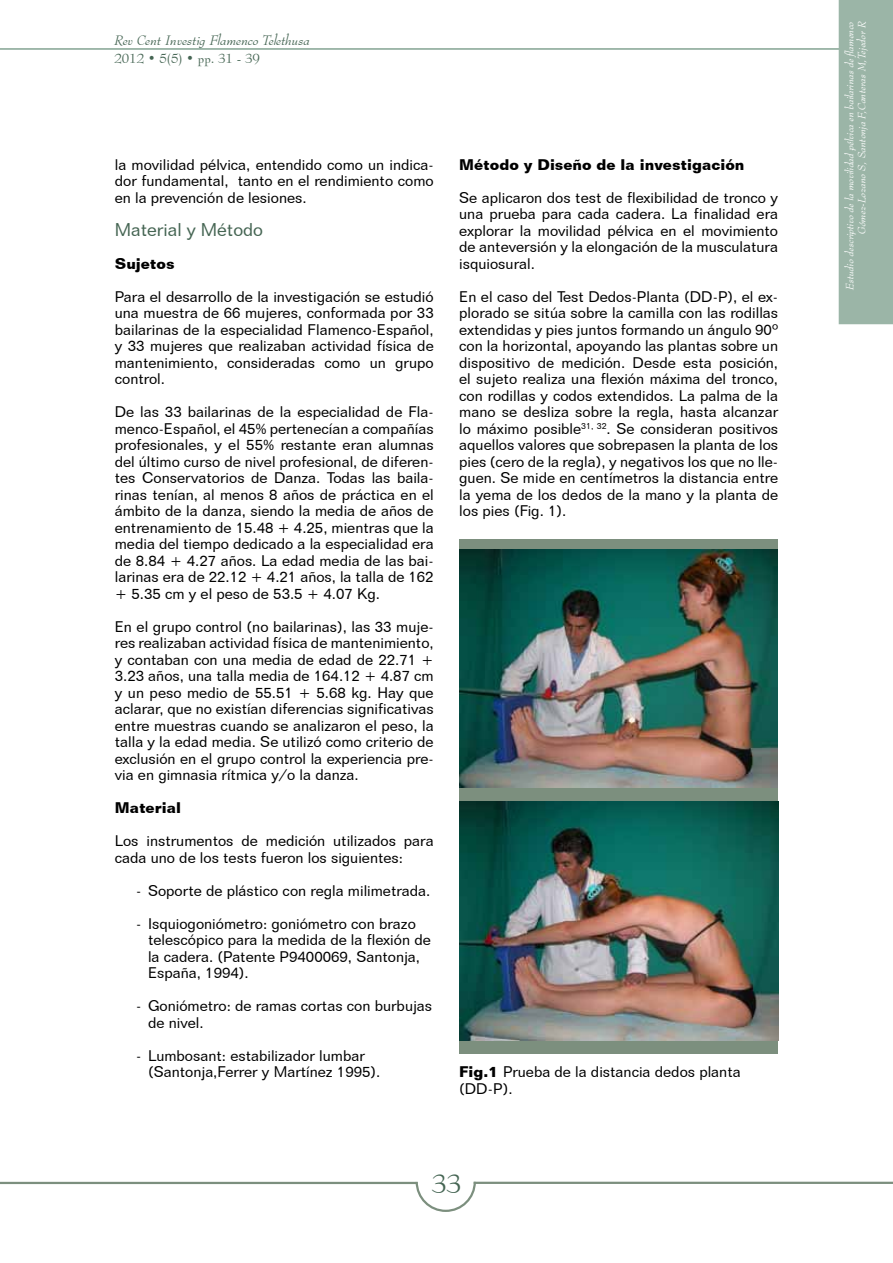
<style>
.page{position:relative;width:893px;height:1263px;background:#fff}
.page>*{position:absolute;margin:0;border:0;box-sizing:border-box;transform-origin:0 0}
.t1{font:27px "Bernhard Modern BT";color:#456553}
.t2{font:18px "Folio BT";color:#456553}
.t3{font:15px/16.5px "Folio BT";color:#000;text-align:justify}
.t4{font:700 15px "Folio BT";color:#000}
.t5{font:italic 13.5px "Bernhard Modern BT";color:#456553}
.t6{font:13.5px "Bernhard Modern BT";color:#456553}
.t7{font:italic 10.5px/12px "Bernhard Modern BT";color:#fff;text-align:right}
.s1{font-weight:700}
</style>
<div class="page">
<hr style="left:474px;top:1182px;width:419px;height:2px;background:#7c8f7e">
<hr style="left:0;top:1182px;width:416px;height:2px;background:#7c8f7e">
<svg style="left:414px;top:1181px;width:63px;height:31px"></svg>
<div style="left:839px;top:0;width:54px;height:324px;background:#9bb5a7"></div>
<hr style="left:0;top:48px;width:855px;height:2px;background:#9bb5a7">
<div style="left:459px;top:539px;width:319px;height:514px;background:#7c8f7e"></div>
<img style="left:459px;top:549px;width:318px;height:238px">
<img style="left:459px;top:801px;width:319px;height:240px">
<p class="t5" style="left:114px;top:31px;width:198px">Rev Cent Investig Flamenco Telethusa</p>
<p class="t6" style="left:114px;top:49px;width:147px">2012 • 5(5) • pp. 31 - 39</p>
<p class="t3" style="left:115px;top:156px;width:320px">la movilidad pélvica, entendido como un indica&shy;dor fundamental, tanto en el rendimiento como en la prevención de lesiones.</p>
<p class="t2" style="left:115px;top:218px;width:150px">Material y Método</p>
<p class="t4" style="left:115px;top:254px;width:61px">Sujetos</p>
<p class="t3" style="left:115px;top:288px;width:320px">Para el desarrollo de la investigación se estudió una muestra de 66 mujeres, conformada por 33 bailarinas de la especialidad Flamenco-Español, y 33 mujeres que realizaban actividad física de mantenimiento, consideradas como un grupo control.</p>
<p class="t3" style="left:115px;top:403px;width:320px">De las 33 bailarinas de la especialidad de Fla&shy;menco-Español, el 45% pertenecían a compañías profesionales, y el 55% restante eran alumnas del último curso de nivel profesional, de diferen&shy;tes Conservatorios de Danza. Todas las baila&shy;rinas tenían, al menos 8 años de práctica en el ámbito de la danza, siendo la media de años de entrenamiento de 15.48 + 4.25, mientras que la media del tiempo dedicado a la especialidad era de 8.84 + 4.27 años. La edad media de las bai&shy;larinas era de 22.12 + 4.21 años, la talla de 162 + 5.35 cm y el peso de 53.5 + 4.07 Kg.</p>
<p class="t3" style="left:115px;top:618px;width:320px">En el grupo control (no bailarinas), las 33 muje&shy;res realizaban actividad física de mantenimiento, y contaban con una media de edad de 22.71 + 3.23 años, una talla media de 164.12 + 4.87 cm y un peso medio de 55.51 + 5.68 kg. Hay que aclarar, que no existían diferencias significativas entre muestras cuando se analizaron el peso, la talla y la edad media. Se utilizó como criterio de exclusión en el grupo control la experiencia pre&shy;via en gimnasia rítmica y/o la danza.</p>
<p class="t4" style="left:115px;top:798px;width:68px">Material</p>
<p class="t3" style="left:115px;top:832px;width:320px">Los instrumentos de medición utilizados para cada uno de los tests fueron los siguientes:</p>
<p class="t3" style="left:136px;top:882px;width:296px">- Soporte de plástico con regla milimetrada.</p>
<p class="t3" style="left:148px;top:915px;width:284px;text-align:left;text-indent:-12px">- Isquiogoniómetro: goniómetro con brazo telescópico para la medida de la flexión de la cadera. (Patente P9400069, Santonja, España, 1994).</p>
<p class="t3" style="left:148px;top:997px;width:286px;text-indent:-12px">- Goniómetro: de ramas cortas con burbujas de nivel.</p>
<p class="t3" style="left:148px;top:1047px;width:234px;text-indent:-12px">- Lumbosant: estabilizador lumbar (Santonja,Ferrer y Martínez 1995).</p>
<p class="t4" style="left:459px;top:155px;width:287px">Método y Diseño de la investigación</p>
<p class="t3" style="left:459px;top:189px;width:320px">Se aplicaron dos test de flexibilidad de tronco y una prueba para cada cadera. La finalidad era explorar la movilidad pélvica en el movimiento de anteversión y la elongación de la musculatura isquiosural.</p>
<p class="t3" style="left:459px;top:288px;width:320px">En el caso del Test Dedos-Planta (DD-P), el ex&shy;plorado se sitúa sobre la camilla con las rodillas extendidas y pies juntos formando un ángulo 90º con la horizontal, apoyando las plantas sobre un dispositivo de medición. Desde esta posición, el sujeto realiza una flexión máxima del tronco, con rodillas y codos extendidos. La palma de la mano se desliza sobre la regla, hasta alcanzar lo máximo posible<sup>31,</sup> <sup>32</sup>. Se consideran positivos aquellos valores que sobrepasen la planta de los pies (cero de la regla), y negativos los que no lle&shy;guen. Se mide en centímetros la distancia entre la yema de los dedos de la mano y la planta de los pies (Fig. 1).</p>
<p class="t3" style="left:459px;top:1063px;width:283px"><span class="s1">Fig.1</span> Prueba de la distancia dedos planta (DD-P).</p>
<h1 class="t1" style="left:432px;top:1166px;width:31px">33</h1>
<p class="t7" style="left:843px;top:290px;width:271px;rotate:-90deg">Estudio descriptivo de la movilidad pélvica en bailarinas de flamenco<br>Gómez-Lozano S, Santonja F,Canteras M,Tejedor R</p>
</div>
